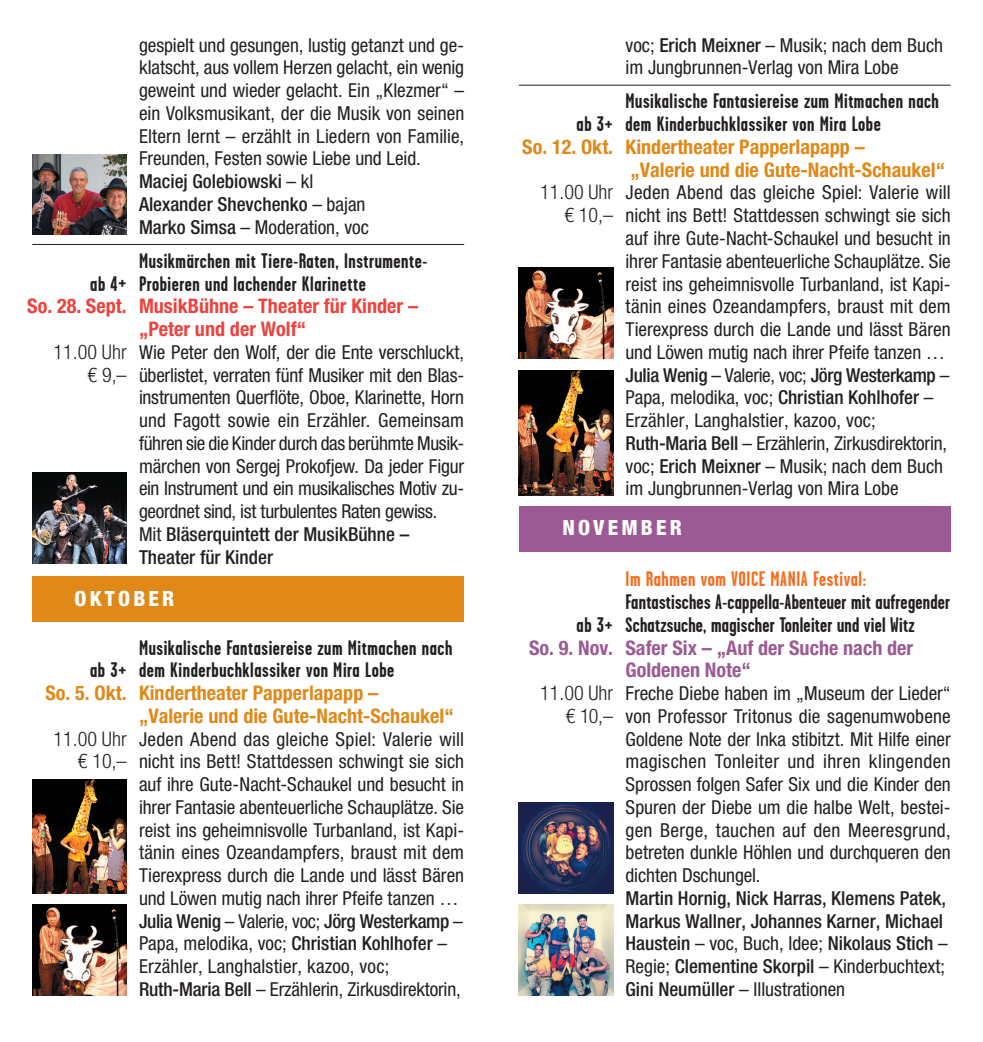
<style>
.page{position:relative;width:983px;height:1042px;background:#fff}
.page>*{position:absolute;margin:0;border:0;box-sizing:border-box;transform-origin:0 0}
.Titel_kinder{font:700 21px/22.8px "Garage Gothic";letter-spacing:.025em;color:#231f20}
.Titel_kinder-2{font:700 21px "Garage Gothic";letter-spacing:.025em;color:#f36e21}
.copy{font:800 condensed 21px "Helvetica Neue LT Pro";letter-spacing:.15em;color:#fff}
.Headline_Oktober{font:700 condensed 20.12px/22.8px "Helvetica Neue LT Std";color:#e08918}
.uhrzeit{font:300 condensed 20.12px "Helvetica Neue LT Pro";color:#231f20}
.Headline_September{font:700 condensed 20.12px/22.8px "Helvetica Neue LT Std";color:#ee423d}
.Headline_November{font:700 condensed 20.12px/22.8px "Helvetica Neue LT Std";color:#9c5a95}
.datum_okt{font:700 condensed 20.12px "Helvetica Neue LT Std";color:#e08918}
.datum_sept{font:700 condensed 20.12px "Helvetica Neue LT Std";color:#ee423d}
.datum_nov{font:700 condensed 20.12px "Helvetica Neue LT Std";color:#9c5a95}
.copy_kinder{font:condensed 19.25px/22.8px "Helvetica Neue LT Pro";letter-spacing:-.005em;color:#231f20;text-align:justify}
.künstlerInnen_immer_gleich{font:condensed 19.25px/22.8px "Helvetica Neue LT Pro";color:#231f20}
.künstlerInnen_immer_gleich-2{font:500 condensed 19.25px/22.8px "Helvetica Neue LT Std";color:#231f20}
.s1{font-size:35px}
.s2{font-family:"Helvetica Neue LT Pro";font-weight:400}
.s3{font-family:"Helvetica Neue LT Std";font-weight:500}
</style>
<div class="page">
<hr style="left:32px;top:244px;width:432px;height:1px;background:#231f20">
<hr style="left:518px;top:85px;width:432px;height:1px;background:#231f20">
<img style="left:32px;top:905px;width:94px;height:91px">
<img style="left:518px;top:268px;width:95px;height:91px">
<img style="left:518px;top:370px;width:95px;height:125px">
<img style="left:32px;top:780px;width:94px;height:113px">
<img style="left:518px;top:905px;width:95px;height:91px">
<img style="left:518px;top:802px;width:95px;height:91px">
<div style="left:32px;top:576px;width:432px;height:45px;background:#e08918"></div>
<div style="left:518px;top:507px;width:432px;height:45px;background:#9c5a95"></div>
<img style="left:32px;top:155px;width:94px;height:79px">
<img style="left:32px;top:472px;width:94px;height:91px">
<p class="Titel_kinder" style="left:90px;top:272px;width:38px">ab 4<span class="s1">+</span></p>
<p class="datum_sept" style="left:27px;top:294px;width:101px">So. 28. Sept.</p>
<p class="uhrzeit" style="left:54px;top:340px;width:74px">11.00 Uhr</p>
<p class="uhrzeit" style="left:87px;top:363px;width:41px">€ 9,–</p>
<p class="copy_kinder" style="left:139px;top:33px;width:327px">gespielt und gesungen, lustig getanzt und ge&shy;klatscht, aus vollem Herzen gelacht, ein wenig geweint und wieder gelacht. Ein „Klezmer“ – ein Volksmusikant, der die Musik von seinen Eltern lernt – erzählt in Liedern von Familie, Freunden, Festen sowie Liebe und Leid.</p>
<p class="künstlerInnen_immer_gleich-2" style="left:139px;top:170px;width:231px">Maciej Golebiowski <span class="s2">– kl<br></span>Alexander Shevchenko <span class="s2">– bajan<br></span>Marko Simsa <span class="s2">– Moderation, voc</span></p>
<p class="Titel_kinder" style="left:139px;top:249px;width:289px">Musikmärchen mit Tiere-Raten, Instrumente-<br>Probieren und lachender Klarinette</p>
<p class="Headline_September" style="left:139px;top:294px;width:280px">MusikBühne – Theater für Kinder – „Peter und der Wolf“</p>
<p class="copy_kinder" style="left:139px;top:340px;width:326px">Wie Peter den Wolf, der die Ente verschluckt, überlistet, verraten fünf Musiker mit den Blas&shy;instrumenten Querflöte, Oboe, Klarinette, Horn und Fagott sowie ein Erzähler. Gemeinsam führen sie die Kinder durch das berühmte Musik&shy;märchen von Sergej Prokofjew. Da jeder Figur ein Instrument und ein musikalisches Motiv zu&shy;geordnet sind, ist turbulentes Raten gewiss.</p>
<p class="künstlerInnen_immer_gleich-2" style="left:139px;top:522px;width:272px"><span class="s2">Mit</span> Bläserquintett der MusikBühne –<br>Theater für Kinder</p>
<p class="copy" style="left:74px;top:585px;width:101px">OKTOBER</p>
<p class="Titel_kinder" style="left:90px;top:659px;width:38px">ab 3<span class="s1">+</span></p>
<p class="datum_okt" style="left:45px;top:681px;width:83px">So. 5. Okt.</p>
<p class="uhrzeit" style="left:54px;top:727px;width:74px">11.00 Uhr</p>
<p class="uhrzeit" style="left:78px;top:750px;width:50px">€ 10,–</p>
<p class="Titel_kinder" style="left:139px;top:636px;width:315px">Musikalische Fantasiereise zum Mitmachen nach dem Kinderbuchklassiker von Mira Lobe</p>
<p class="Headline_Oktober" style="left:139px;top:681px;width:316px">Kindertheater Papperlapapp –<br>„Valerie und die Gute-Nacht-Schaukel“</p>
<p class="copy_kinder" style="left:139px;top:727px;width:326px">Jeden Abend das gleiche Spiel: Valerie will nicht ins Bett! Stattdessen schwingt sie sich auf ihre Gute-Nacht-Schaukel und besucht in ihrer Fantasie abenteuerliche Schauplätze. Sie reist ins geheimnisvolle Turbanland, ist Kapi&shy;tänin eines Ozeandampfers, braust mit dem Tierexpress durch die Lande und lässt Bären und Löwen mutig nach ihrer Pfeife tanzen …</p>
<p class="künstlerInnen_immer_gleich" style="left:139px;top:909px;width:325px"><span class="s3">Julia Wenig</span> – Valerie, voc; <span class="s3">Jörg Westerkamp</span> – Papa, melodika, voc; <span class="s3">Christian Kohlhofer</span> – Erzähler, Langhalstier, kazoo, voc; <span class="s3">Ruth-Maria Bell</span> – Erzählerin, Zirkusdirektorin,</p>
<p class="Titel_kinder" style="left:576px;top:113px;width:38px">ab 3<span class="s1">+</span></p>
<p class="datum_okt" style="left:522px;top:135px;width:92px">So. 12. Okt.</p>
<p class="uhrzeit" style="left:540px;top:181px;width:74px">11.00 Uhr</p>
<p class="uhrzeit" style="left:564px;top:204px;width:50px">€ 10,–</p>
<p class="künstlerInnen_immer_gleich" style="left:625px;top:33px;width:319px">voc; <span class="s3">Erich Meixner</span> – Musik; nach dem Buch im Jungbrunnen-Verlag von Mira Lobe</p>
<p class="Titel_kinder" style="left:625px;top:90px;width:315px">Musikalische Fantasiereise zum Mitmachen nach dem Kinderbuchklassiker von Mira Lobe</p>
<p class="Headline_Oktober" style="left:625px;top:135px;width:321px">Kindertheater Papperlapapp –<br>„Valerie und die Gute-Nacht-Schaukel“</p>
<p class="copy_kinder" style="left:625px;top:181px;width:326px">Jeden Abend das gleiche Spiel: Valerie will nicht ins Bett! Stattdessen schwingt sie sich auf ihre Gute-Nacht-Schaukel und besucht in ihrer Fantasie abenteuerliche Schauplätze. Sie reist ins geheimnisvolle Turbanland, ist Kapi&shy;tänin eines Ozeandampfers, braust mit dem Tierexpress durch die Lande und lässt Bären und Löwen mutig nach ihrer Pfeife tanzen …</p>
<p class="künstlerInnen_immer_gleich" style="left:625px;top:363px;width:325px"><span class="s3">Julia Wenig</span> – Valerie, voc; <span class="s3">Jörg Westerkamp</span> – Papa, melodika, voc; <span class="s3">Christian Kohlhofer</span> – Erzähler, Langhalstier, kazoo, voc; <span class="s3">Ruth-Maria Bell</span> – Erzählerin, Zirkusdirektorin, voc; <span class="s3">Erich Meixner</span> – Musik; nach dem Buch im Jungbrunnen-Verlag von Mira Lobe</p>
<p class="copy" style="left:562px;top:514px;width:121px">NOVEMBER</p>
<p class="Titel_kinder" style="left:576px;top:613px;width:38px">ab 3<span class="s1">+</span></p>
<p class="datum_nov" style="left:529px;top:635px;width:86px">So. 9. Nov.</p>
<p class="uhrzeit" style="left:540px;top:681px;width:74px">11.00 Uhr</p>
<p class="uhrzeit" style="left:565px;top:704px;width:49px">€ 10,–</p>
<p class="Titel_kinder-2" style="left:625px;top:568px;width:242px">Im Rahmen vom VOICE MANIA Festival:</p>
<p class="Titel_kinder" style="left:625px;top:590px;width:326px">Fantastisches A-cappella-Abenteuer mit aufregender<br>Schatzsuche, magischer Tonleiter und viel Witz</p>
<p class="Headline_November" style="left:625px;top:636px;width:289px">Safer Six – „Auf der Suche nach der<br>Goldenen Note“</p>
<p class="copy_kinder" style="left:625px;top:682px;width:326px">Freche Diebe haben im „Museum der Lieder“ von Professor Tritonus die sagenumwobene Goldene Note der Inka stibitzt. Mit Hilfe einer magischen Tonleiter und ihren klingenden Sprossen folgen Safer Six und die Kinder den Spuren der Diebe um die halbe Welt, bestei&shy;gen Berge, tauchen auf den Meeresgrund, betreten dunkle Höhlen und durchqueren den dichten Dschungel.</p>
<p class="künstlerInnen_immer_gleich-2" style="left:625px;top:886px;width:324px">Martin Hornig, Nick Harras, Klemens Patek, Markus Wallner, Johannes Karner, Michael Haustein <span class="s2">– voc, Buch, Idee;</span> Nikolaus Stich <span class="s2">– Regie;</span> Clementine Skorpil <span class="s2">– Kinderbuchtext; </span>Gini Neumüller <span class="s2">– Illustrationen</span></p>
</div>
